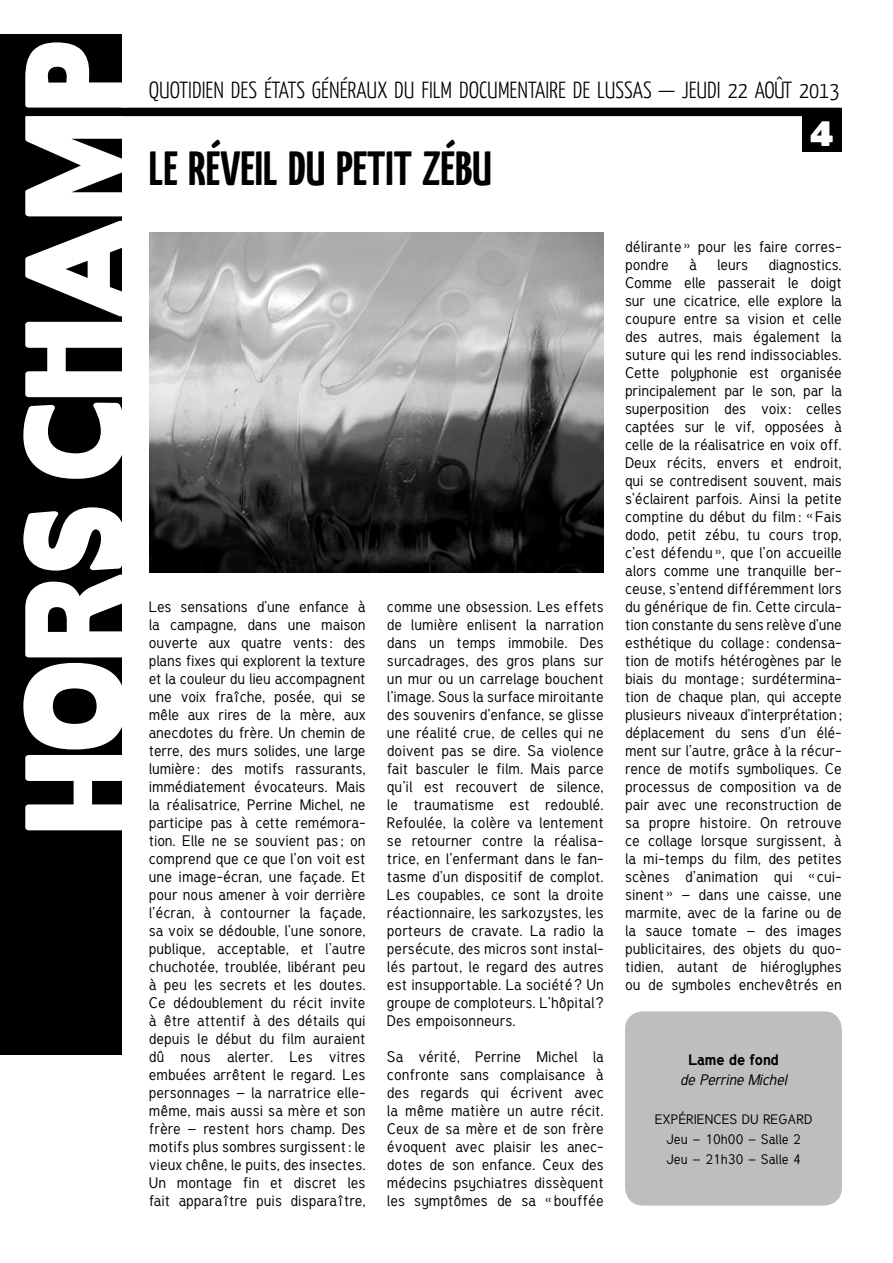
<style>
.page{position:relative;width:893px;height:1263px;background:#fff}
.page>*{position:absolute;margin:0;border:0;box-sizing:border-box;transform-origin:0 0}
.t1{font:700 48px "Yanone Kaffeesatz";color:#000}
.t2{font:31.5px "Boris Black Bloxx";color:#fff}
.t3{font:300 23.4px "Yanone Kaffeesatz";color:#000}
.t4{font:15px/18px "Tuffy";color:#000;text-align:justify}
.t5{font:italic 15px "Tuffy";color:#000}
.t6{font:700 15px "Tuffy";color:#000}
.t7{font:13.5px/19.8px "Tuffy";color:#000;text-align:center}
</style>
<div class="page">
<div style="left:0;top:34px;width:121px;height:1020px;background:#000"></div>
<svg style="left:23px;top:663px;width:99px;height:86px"></svg>
<svg style="left:23px;top:507px;width:99px;height:150px"></svg>
<svg style="left:23px;top:403px;width:99px;height:76px"></svg>
<svg style="left:25px;top:322px;width:97px;height:75px"></svg>
<svg style="left:25px;top:116px;width:99px;height:200px"></svg>
<svg style="left:25px;top:42px;width:103px;height:66px"></svg>
<svg style="left:25px;top:755px;width:97px;height:75px"></svg>
<div style="left:74px;top:774px;width:18px;height:39px;background:#fff"></div>
<div style="left:47px;top:339px;width:19px;height:39px;background:#fff"></div>
<div style="left:0;top:108px;width:839px;height:8px;background:#000"></div>
<div style="left:802px;top:112px;width:40px;height:40px;background:#000"></div>
<div style="left:625px;top:1011px;width:217px;height:194px;background:#bcbec0;border-radius:18px"></div>
<img style="left:149px;top:232px;width:455px;height:341px">
<h3 class="t3" style="left:149px;top:75px;width:692px">QUOTIDIEN DES ÉTATS GÉNÉRAUX DU FILM DOCUMENTAIRE DE LUSSAS — JEUDI 22 AOÛT 2013</h3>
<h1 class="t1" style="left:149px;top:137px;width:345px">LE RÉVEIL DU PETIT ZÉBU</h1>
<p class="t4" style="left:149px;top:597px;width:218px">Les sensations d’une enfance à la campagne, dans une maison ouverte aux quatre vents: des plans fixes qui explorent la texture et la couleur du lieu accompagnent une voix fraîche, posée, qui se mêle aux rires de la mère, aux anecdotes du frère. Un chemin de terre, des murs solides, une large lumière: des motifs rassurants, immédiatement évocateurs. Mais la réalisatrice, Perrine Michel, ne participe pas à cette remémora&shy;tion. Elle ne se souvient pas ; on comprend que ce que l’on voit est une image-écran, une façade. Et pour nous amener à voir derrière l’écran, à contourner la façade, sa voix se dédouble, l’une sonore, publique, acceptable, et l’autre chuchotée, troublée, libérant peu à peu les secrets et les doutes.<br>Ce dédoublement du récit invite à être attentif à des détails qui depuis le début du film auraient dû nous alerter. Les vitres embuées arrêtent le regard. Les personnages — la narratrice elle&shy;même, mais aussi sa mère et son frère — restent hors champ. Des motifs plus sombres surgissent: le vieux chêne, le puits, des insectes.<br>Un montage fin et discret les fait apparaître puis disparaître,</p>
<p class="t4" style="left:387px;top:597px;width:218px">comme une obsession. Les effets de lumière enlisent la narration dans un temps immobile. Des surcadrages, des gros plans sur un mur ou un carrelage bouchent l’image. Sous la surface miroitante des souvenirs d’enfance, se glisse une réalité crue, de celles qui ne doivent pas se dire. Sa violence fait basculer le film. Mais parce qu’il est recouvert de silence, le traumatisme est redoublé.<br>Refoulée, la colère va lentement se retourner contre la réalisa&shy;trice, en l’enfermant dans le fan&shy;tasme d’un dispositif de complot.<br>Les coupables, ce sont la droite réactionnaire, les sarkozystes, les porteurs de cravate. La radio la persécute, des micros sont instal&shy;lés partout, le regard des autres est insupportable. La société? Un groupe de comploteurs. L’hôpital?<br>Des empoisonneurs.</p>
<p class="t4" style="left:387px;top:1047px;width:218px">Sa vérité, Perrine Michel la confronte sans complaisance à des regards qui écrivent avec la même matière un autre récit.<br>Ceux de sa mère et de son frère évoquent avec plaisir les anec&shy;dotes de son enfance. Ceux des médecins psychiatres dissèquent les symptômes de sa «bouffée</p>
<h2 class="t2" style="left:810px;top:109px;width:25px">4</h2>
<p class="t4" style="left:625px;top:237px;width:217px">délirante» pour les faire corres&shy;pondre</p>
<p class="t4" style="left:689px;top:255px;width:9px">à</p>
<p class="t4" style="left:717px;top:255px;width:33px">leurs</p>
<p class="t4" style="left:625px;top:255px;width:218px;text-indent:143px">diagnostics.<br>Comme elle passerait le doigt sur une cicatrice, elle explore la coupure entre sa vision et celle des autres, mais également la suture qui les rend indissociables.<br>Cette polyphonie est organisée principalement par le son, par la superposition des voix: celles captées sur le vif, opposées à celle de la réalisatrice en voix off.<br>Deux récits, envers et endroit, qui se contredisent souvent, mais s’éclairent parfois. Ainsi la petite comptine du début du film: «Fais dodo, petit zébu, tu cours trop, c’est défendu», que l’on accueille alors comme une tranquille ber&shy;ceuse, s’entend différemment lors du générique de fin. Cette circula&shy;tion constante du sens relève d’une esthétique du collage: condensa&shy;tion de motifs hétérogènes par le biais du montage; surdétermina&shy;tion de chaque plan, qui accepte plusieurs niveaux -d’interprétation; déplacement du sens d’un élé&shy;ment sur l’autre, grâce à la récur&shy;rence de motifs symboliques. Ce processus de composition va de pair avec une reconstruction de sa propre histoire. On retrouve ce collage lorsque surgissent, à la mi-temps du film, des petites scènes d’animation qui « cui&shy;sinent » — dans une caisse, une marmite, avec de la farine ou de la sauce tomate — des images publicitaires, des objets du quo&shy;tidien, autant de hiéroglyphes ou de symboles enchevêtrés en</p>
<p class="t6" style="left:688px;top:1049px;width:92px">Lame de fond</p>
<p class="t5" style="left:680px;top:1070px;width:108px">de Perrine Michel</p>
<p class="t7" style="left:655px;top:1109px;width:159px">Expériences du regard<br>Jeu — 10h00 — Salle 2<br>Jeu — 21h30 — Salle 4</p>
</div>
